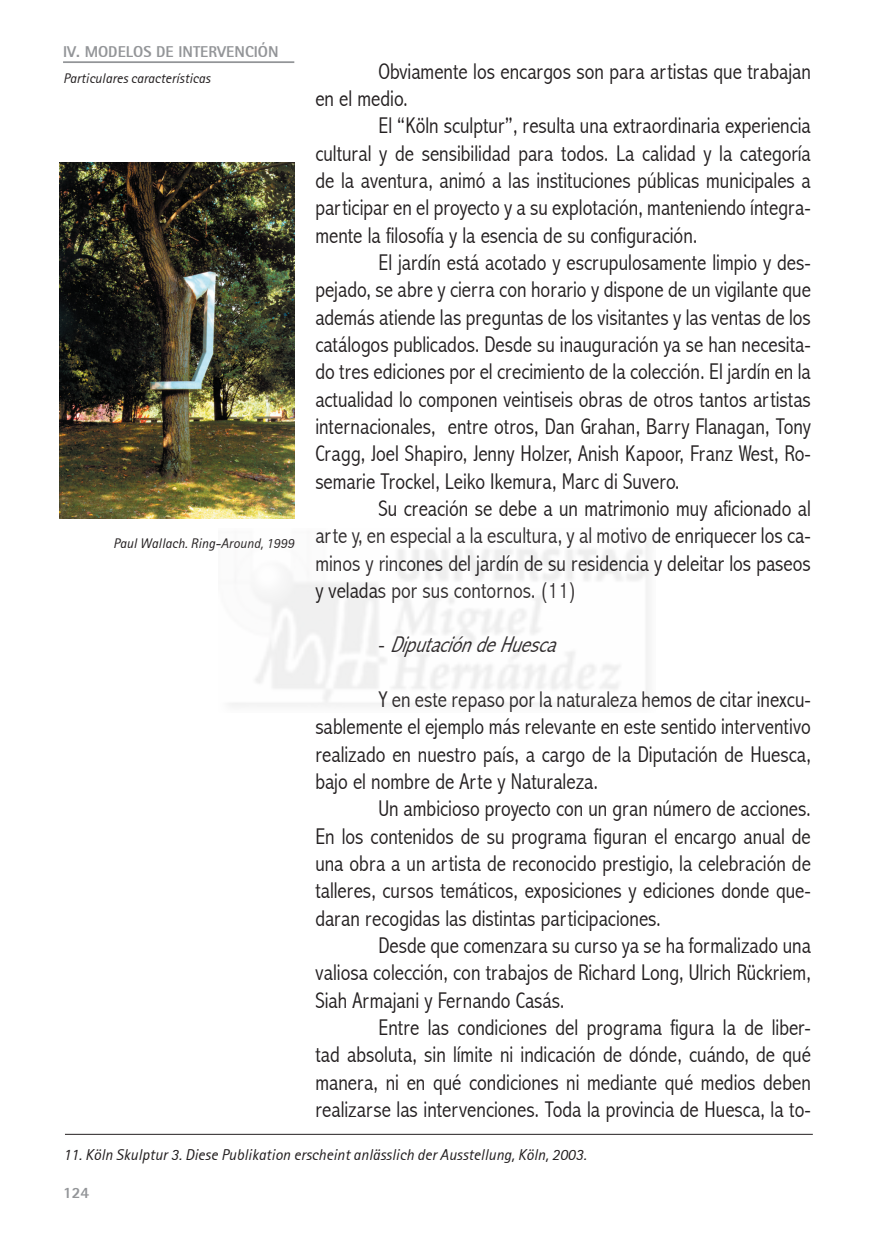
<style>
.page{position:relative;width:874px;height:1241px;background:#fff}
.page>*{position:absolute;margin:0;border:0;box-sizing:border-box;transform-origin:0 0}
.t1{font:300 condensed 22.75px/27.3px "Abadi";color:#231f20;text-align:justify}
.t2{font:italic 300 condensed 22.75px "Abadi";color:#231f20}
.t3{font:italic 15.75px "Rotis Sans Serif";color:#231f20}
.t4{font:800 15.75px "Rotis Sans Serif";color:#939598}
.t5{font:italic 14px "Rotis Sans Serif";color:#231f20}
.s1{font-style:normal}
</style>
<div class="page">
<hr style="left:63px;top:61px;width:231px;height:2px;background:#939598">
<img style="left:60px;top:162px;width:234px;height:356px">
<hr style="left:65px;top:1133px;width:747px;height:1px;background:#231f20">
<p class="t4" style="left:63px;top:41px;width:217px">IV. MODELOS DE INTERVENCIÓN</p>
<p class="t5" style="left:63px;top:70px;width:149px">Particulares características</p>
<p class="t5" style="left:113px;top:535px;width:182px">Paul Wallach. Ring-Around, 1999</p>
<p class="t1" style="left:315px;top:58px;width:497px;text-indent:63px">Obviamente los encargos son para artistas que trabajan en el medio.</p>
<p class="t1" style="left:315px;top:112px;width:497px;text-indent:63px">El “Köln sculptur”, resulta una extraordinaria experiencia cultural y de sensibilidad para todos. La calidad y la categoría de la aventura, animó a las instituciones públicas municipales a participar en el proyecto y a su explotación, manteniendo íntegra&shy;mente la filosofía y la esencia de su configuración.</p>
<p class="t1" style="left:315px;top:249px;width:497px;text-indent:63px">El jardín está acotado y escrupulosamente limpio y des&shy;pejado, se abre y cierra con horario y dispone de un vigilante que además atiende las preguntas de los visitantes y las ventas de los catálogos publicados. Desde su inauguración ya se han necesita&shy;do tres ediciones por el crecimiento de la colección. El jardín en la actualidad lo componen veintiseis obras de otros tantos artistas internacionales, entre otros, Dan Grahan, Barry Flanagan, Tony Cragg, Joel Shapiro, Jenny Holzer, Anish Kapoor, Franz West, Ro&shy;semarie Trockel, Leiko Ikemura, Marc di Suvero.</p>
<p class="t1" style="left:315px;top:494px;width:497px;text-indent:63px">Su creación se debe a un matrimonio muy aficionado al arte y, en especial a la escultura, y al motivo de enriquecer los ca&shy;minos y rincones del jardín de su residencia y deleitar los paseos y veladas por sus contornos. (11)</p>
<p class="t2" style="left:378px;top:631px;width:188px"><span class="s1">-</span> DiputacióndeHuesca</p>
<p class="t1" style="left:315px;top:685px;width:497px;text-indent:63px">Y en este repaso por la naturaleza hemos de citar inexcu&shy;sablemente el ejemplo más relevante en este sentido interventivo realizado en nuestro país, a cargo de la Diputación de Huesca, bajo el nombre de Arte y Naturaleza.</p>
<p class="t1" style="left:315px;top:795px;width:497px;text-indent:63px">Un ambicioso proyecto con un gran número de acciones.<br>En los contenidos de su programa figuran el encargo anual de una obra a un artista de reconocido prestigio, la celebración de talleres, cursos temáticos, exposiciones y ediciones donde que&shy;daran recogidas las distintas participaciones.</p>
<p class="t1" style="left:315px;top:931px;width:497px;text-indent:63px">Desde que comenzara su curso ya se ha formalizado una valiosa colección, con trabajos de Richard Long, Ulrich Rückriem, Siah Armajani y Fernando Casás.</p>
<p class="t1" style="left:315px;top:1013px;width:497px;text-indent:63px">Entre las condiciones del programa figura la de liber&shy;tad absoluta, sin límite ni indicación de dónde, cuándo, de qué manera, ni en qué condiciones ni mediante qué medios deben realizarse las intervenciones. Toda la provincia de Huesca, la to-</p>
<p class="t3" style="left:63px;top:1144px;width:524px">11. Köln Skulptur 3. Diese Publikation erscheint anlässlich der Ausstellung, Köln, 2003.</p>
<p class="t4" style="left:63px;top:1181px;width:28px">124</p>
</div>
